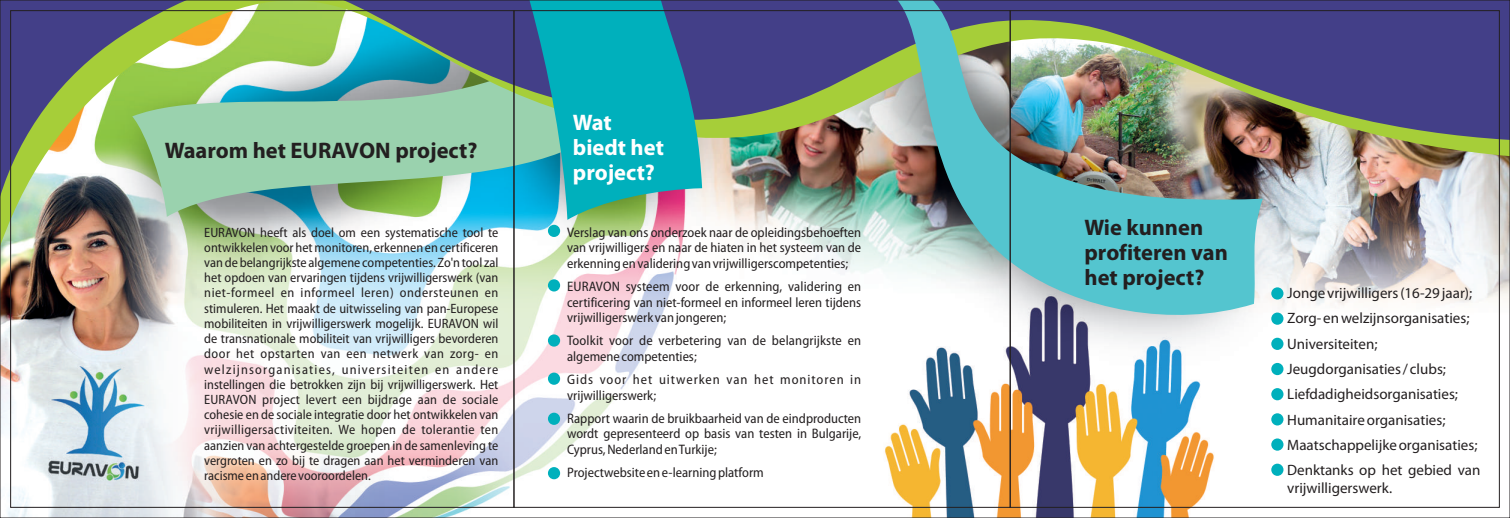
<style>
.page{position:relative;width:1510px;height:518px;background:#fff}
.page>*{position:absolute;margin:0;border:0;box-sizing:border-box;transform-origin:0 0}
.t1{font:700 22.5px/25.1px "Myriad Pro";color:#231f20}
.t2{font:700 22.5px/25.1px "Myriad Pro";color:#fff}
.t3{font:15px/25.2px "Myriad Pro";color:#231f20}
.t4{font:semi-condensed 13.75px/15.5px "Myriad Pro";color:#231f20;text-align:justify}
.t5{font:semi-condensed 13.75px/15.5px "Myriad Pro";letter-spacing:.07em;color:#231f20}
.t6{font:semi-condensed 13.5px/15.2px "Myriad Pro";color:#231f20;text-align:justify}
</style>
<div class="page">
<img style="left:2px;top:246px;width:1505px;height:269px">
<img style="left:2px;top:197px;width:1505px;height:49px">
<img style="left:2px;top:2px;width:1505px;height:195px">
<svg style="left:529px;top:2px;width:173px;height:218px;background:#1fa4b1"></svg>
<img style="left:897px;top:2px;width:365px;height:327px">
<div style="left:1271px;top:287px;width:12px;height:12px;background:#00b0bc;border-radius:50%"></div>
<div style="left:1271px;top:312px;width:12px;height:12px;background:#00b0bc;border-radius:50%"></div>
<div style="left:1271px;top:337px;width:12px;height:12px;background:#00b0bc;border-radius:50%"></div>
<div style="left:1271px;top:362px;width:12px;height:13px;background:#00b0bc;border-radius:50%"></div>
<div style="left:1271px;top:388px;width:12px;height:12px;background:#00b0bc;border-radius:50%"></div>
<div style="left:1271px;top:413px;width:12px;height:12px;background:#00b0bc;border-radius:50%"></div>
<div style="left:1271px;top:438px;width:12px;height:12px;background:#00b0bc;border-radius:50%"></div>
<div style="left:1271px;top:463px;width:12px;height:12px;background:#00b0bc;border-radius:50%"></div>
<div style="left:548px;top:224px;width:12px;height:13px;background:#00b0bc;border-radius:50%"></div>
<div style="left:548px;top:279px;width:12px;height:12px;background:#00b0bc;border-radius:50%"></div>
<div style="left:548px;top:334px;width:12px;height:12px;background:#00b0bc;border-radius:50%"></div>
<div style="left:548px;top:372px;width:12px;height:12px;background:#00b0bc;border-radius:50%"></div>
<div style="left:548px;top:412px;width:12px;height:12px;background:#00b0bc;border-radius:50%"></div>
<svg style="left:548px;top:466px;width:12px;height:13px"></svg>
<h1 class="t1" style="left:165px;top:140px;width:314px">Waarom het EURAVON project?</h1>
<p class="t6" style="left:204px;top:225px;width:296px">EURAVON heeft als doel om een systematische tool te ontwikkelen voor het monitoren, erkennen en certificeren van de belangrijkste algemene competenties. Zo'n tool zal het opdoen van ervaringen tijdens vrijwilligerswerk (van niet-formeel en informeel leren) ondersteunen en stimuleren. Het maakt de uitwisseling van pan-Europese mobiliteiten in vrijwilligerswerk mogelijk. EURAVON wil de transnationale mobiliteit van vrijwilligers bevorderen door het opstarten van een netwerk van zorg- en welzijnsorganisaties, universiteiten en andere instellingen die betrokken zijn bij vrijwilligerswerk. Het EURAVON project levert een bijdrage aan de sociale cohesie en de sociale integratie door het ontwikkelen van vrijwilligersactiviteiten. We hopen de tolerantie ten aanzien van achtergestelde groepen in de samenleving te vergroten en zo bij te dragen aan het verminderen van racisme en andere vooroordelen.</p>
<h1 class="t2" style="left:573px;top:112px;width:93px">Wat biedt het project?</h1>
<p class="t4" style="left:567px;top:225px;width:296px">Verslag van ons onderzoek naar de opleidingsbehoeften van vrijwilligers en naar de hiaten in het systeem van de erkenning en validering van vrijwilligerscompetenties;</p>
<p class="t4" style="left:567px;top:279px;width:296px">EURAVON systeem voor de erkenning, validering en certificering van niet-formeel en informeel leren tijdens vrijwilligerswerk van jongeren;</p>
<p class="t4" style="left:567px;top:334px;width:296px">Toolkit voor de verbetering van de belangrijkste en algemene competenties;</p>
<p class="t5" style="left:567px;top:372px;width:296px">Gids voor het uitwerken van het monitoren in vrijwilligerswerk;</p>
<p class="t4" style="left:567px;top:411px;width:296px">Rapport waarin de bruikbaarheid van de eindproducten wordt gepresenteerd op basis van testen in Bulgarije, Cyprus, Nederland en Turkije;</p>
<p class="t4" style="left:567px;top:465px;width:198px">Projectwebsite en e-learning platform</p>
<h1 class="t1" style="left:1084px;top:216px;width:145px">Wie kunnen profiteren van het project?</h1>
<p class="t3" style="left:1287px;top:281px;width:195px">Jonge vrijwilligers (16-29 jaar);<br>Zorg- en welzijnsorganisaties;<br>Universiteiten;<br>Jeugdorganisaties / clubs;<br>Liefdadigheidsorganisaties;<br>Humanitaire organisaties;<br>Maatschappelijke organisaties;<br>Denktanks op het gebied van</p>
<p class="t3" style="left:1287px;top:476px;width:106px">vrijwilligerswerk.</p>
</div>
